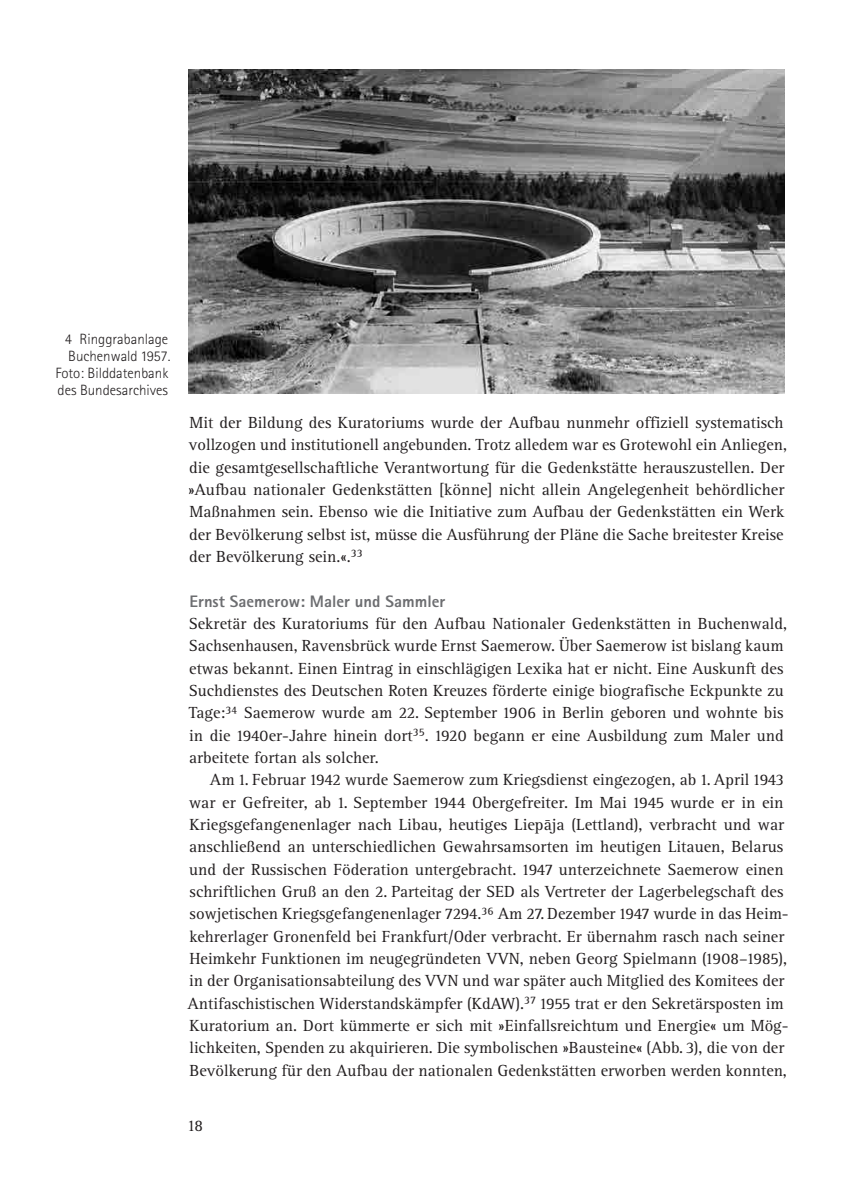
<style>
.page{position:relative;width:844px;height:1191px;background:#fff}
.page>*{position:absolute;margin:0;border:0;box-sizing:border-box;transform-origin:0 0}
.t1{font:16.62px/22.4px "Rotis Serif Pro A";color:#231f20}
.t2{font:800 16.62px "Rotis Sans Serif Pro Cyr";color:#6c6d70}
.t3{font:300 14.88px/16.8px "Rotis Sans Serif Pro Cyr";color:#231f20;text-align:right}
</style>
<div class="page">
<img style="left:189px;top:69px;width:595px;height:325px">
<p class="t3" style="left:55px;top:331px;width:116px">4 Ringgrabanlage<br>Buchenwald 1957.<br>Foto: Bilddatenbank des Bundesarchives</p>
<p class="t1" style="left:188px;top:412px;width:599px">Mit der Bildung des Kuratoriums wurde der Aufbau nunmehr offiziell systematisch vollzogen und institutionell angebunden. Trotz alledem war es Grotewohl ein Anliegen, die gesamtgesellschaftliche Verantwortung für die Gedenkstätte herauszustellen. Der »Aufbau nationaler Gedenkstätten [könne] nicht allein Angelegenheit behördlicher Maßnahmen sein. Ebenso wie die Initiative zum Aufbau der Gedenkstätten ein Werk der Bevölkerung selbst ist, müsse die Ausführung der Pläne die Sache breitester Kreise der Bevölkerung sein.«.33</p>
<p class="t2" style="left:189px;top:590px;width:257px">Ernst Saemerow: Maler und Sammler</p>
<p class="t1" style="left:189px;top:613px;width:599px">Sekretär des Kuratoriums für den Aufbau Nationaler Gedenkstätten in Buchenwald, Sachsenhausen, Ravensbrück wurde Ernst Saemerow. Über Saemerow ist bislang kaum etwas bekannt. Einen Eintrag in einschlägigen Lexika hat er nicht. Eine Auskunft des Suchdienstes des Deutschen Roten Kreuzes förderte einige biografische Eckpunkte zu Tage:34 Saemerow wurde am 22. September 1906 in Berlin geboren und wohnte bis in die 1940er-Jahre hinein dort35. 1920 begann er eine Ausbildung zum Maler und arbeitete fortan als solcher.</p>
<p class="t1" style="left:187px;top:769px;width:602px;text-indent:22px">Am 1. Februar 1942 wurde Saemerow zum Kriegsdienst eingezogen, ab 1. April 1943 war er Gefreiter, ab 1. September 1944 Obergefreiter. Im Mai 1945 wurde er in ein Kriegsgefangenenlager nach Libau, heutiges Liepāja (Lettland), verbracht und war anschließend an unterschiedlichen Gewahrsamsorten im heutigen Litauen, Belarus und der Russischen Föderation untergebracht. 1947 unterzeichnete Saemerow einen schriftlichen Gruß an den 2. Parteitag der SED als Vertreter der Lagerbelegschaft des sowjetischen Kriegsgefangenenlager 7294.36 Am 27. Dezember 1947 wurde in das Heim&shy;kehrerlager Gronenfeld bei Frankfurt/Oder verbracht. Er übernahm rasch nach seiner Heimkehr Funktionen im neugegründeten VVN, neben Georg Spielmann (1908–1985), in der Organisationsabteilung des VVN und war später auch Mitglied des Komitees der Antifaschistischen Widerstandskämpfer (KdAW).37 1955 trat er den Sekretärsposten im Kuratorium an. Dort kümmerte er sich mit »Einfallsreichtum und Energie« um Mög&shy;lichkeiten, Spenden zu akquirieren. Die symbolischen »Bausteine« (Abb. 3), die von der Bevölkerung für den Aufbau der nationalen Gedenkstätten erworben werden konnten,</p>
<p class="t1" style="left:189px;top:1115px;width:16px">18</p>
</div>
